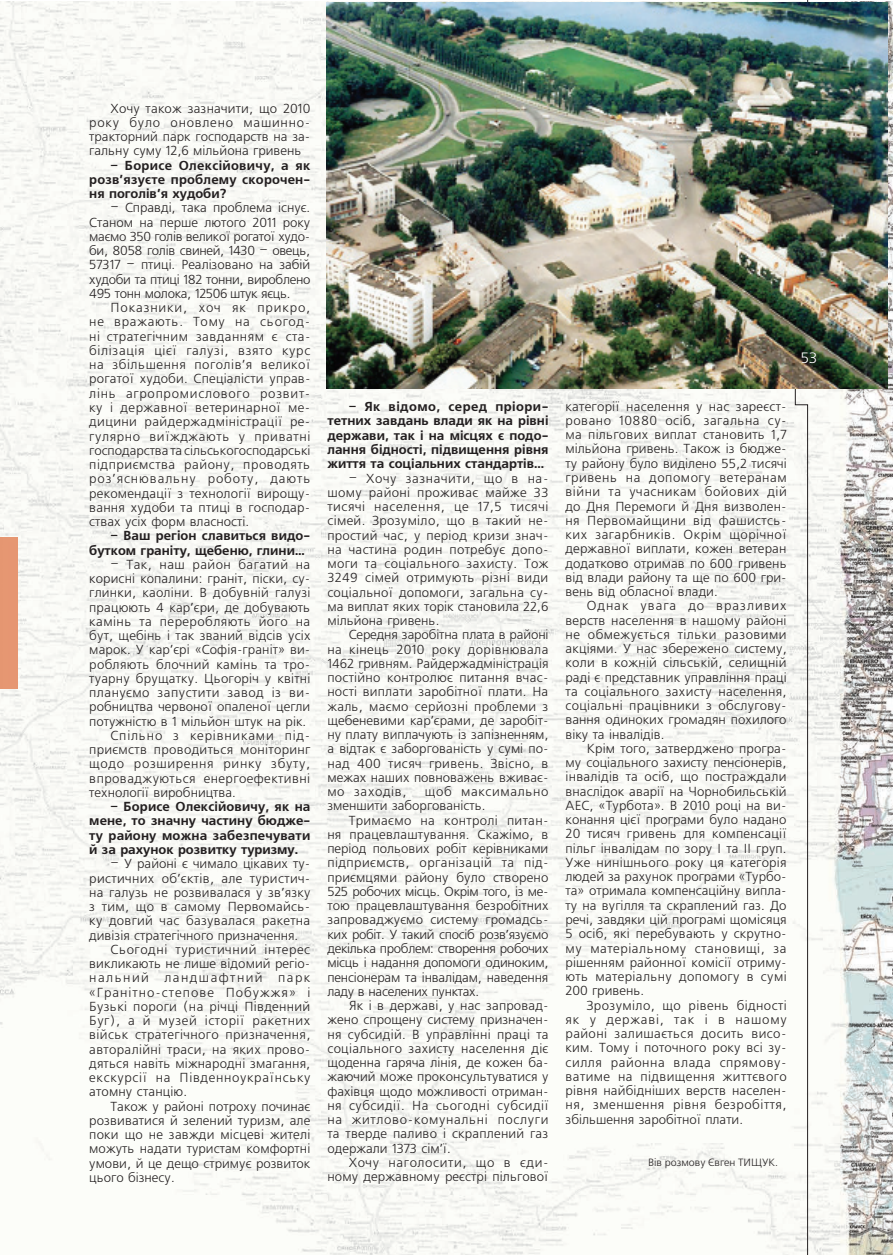
<style>
.page{position:relative;width:893px;height:1255px;background:#fff}
.page>*{position:absolute;margin:0;border:0;box-sizing:border-box;transform-origin:0 0}
.foto{font:15px "Free Set C";color:#fff}
.text_freeset{font:13.05px/14.2px "Free Set C";letter-spacing:.01em;color:#231f20;text-align:justify}
.text_freeset_Plotno{font:13.05px/14.2px "Free Set C";letter-spacing:.01em;color:#231f20;text-align:justify}
.text_freeset-2{font:13.05px/14.2px "Free Set C";letter-spacing:.035em;color:#231f20}
.text_freeset-3{font:700 13.05px/14.2px "Free Set C";color:#231f20;text-align:justify}
.foto-2{font:10.5px "Free Set C";color:#231f20}
</style>
<div class="page">
<img style="left:0;top:1px;width:893px;height:1253px">
<div style="left:0;top:537px;width:17px;height:151px;background:#e69672"></div>
<svg style="left:795px;top:0;width:13px;height:1254px"></svg>
<img style="left:327px;top:3px;width:561px;height:385px">
<p class="text_freeset" style="left:89px;top:102px;width:223px;text-indent:21px">Хочу також зазначити, що 2010 року було оновлено машинно&shy;тракторний парк господарств на за&shy;гальну суму 12,6 мільйона гривень</p>
<p class="text_freeset-3" style="left:89px;top:158px;width:223px;text-indent:21px">– Борисе Олексійовичу, а як розв’язуєте проблему скорочен&shy;ня поголів’я худоби?</p>
<p class="text_freeset" style="left:89px;top:201px;width:223px;text-indent:21px">– Справді, така проблема існує.<br>Станом на перше лютого 2011 року маємо 350 голів великої рогатої худо&shy;би, 8058 голів свиней, 1430 – овець, 57317 – птиці. Реалізовано на забій худоби та птиці 182 тонни, вироблено 495 тонн молока, 12506 штук яєць.</p>
<p class="text_freeset-2" style="left:89px;top:301px;width:223px;text-indent:21px">Показники, хоч як прикро, не вражають. Тому на сьогод&shy;ні стратегічним завданням є ста&shy;білізація цієї галузі, взято курс на збільшення поголів’я великої рогатої худоби. Спеціалісти управ&shy;лінь агропромислового розвит&shy;ку і державної ветеринарної ме&shy;дицини райдержадміністрації ре&shy;гулярно виїжджають у приватні господарства та сільськогосподарські підприємства району, проводять роз’яснювальну роботу, дають рекомендації з технології вирощу&shy;вання худоби та птиці в господар&shy;ствах усіх форм власності.</p>
<p class="text_freeset-3" style="left:89px;top:529px;width:223px;text-indent:21px">– Ваш регіон славиться видо&shy;бутком граніту, щебеню, глини…</p>
<p class="text_freeset" style="left:89px;top:558px;width:223px;text-indent:21px">– Так, наш район багатий на корисні копалини: граніт, піски, су&shy;глинки, каоліни. В добувній галузі працюють 4 кар’єри, де добувають камінь та переробляють його на бут, щебінь і так званий відсів усіх марок. У кар’єрі «Софія-граніт» ви&shy;робляють блочний камінь та тро&shy;туарну брущатку. Цьогоріч у квітні плануємо запустити завод із ви&shy;робництва червоної опаленої цегли потужністю в 1 мільйон штук на рік.</p>
<p class="text_freeset-2" style="left:89px;top:729px;width:222px;text-indent:21px">Спільно з керівниками під&shy;приємств проводиться моніторинг щодо розширення ринку збуту, впроваджуються енергоефективні технології виробництва.</p>
<p class="text_freeset-3" style="left:89px;top:800px;width:223px;text-indent:21px">– Борисе Олексійовичу, як на мене, то значну частину бюдже&shy;ту району можна забезпечувати й за рахунок розвитку туризму.</p>
<p class="text_freeset" style="left:89px;top:857px;width:223px;text-indent:21px">– У районі є чимало цікавих ту&shy;ристичних об’єктів, але туристич&shy;на галузь не розвивалася у зв’язку з тим, що в самому Первомайсь&shy;ку довгий час базувалася ракетна дивізія стратегічного призначення.</p>
<p class="text_freeset_Plotno" style="left:89px;top:942px;width:223px;text-indent:21px">Сьогодні туристичний інтерес викликають не лише відомий регіо&shy;нальний ландшафтний парк «Гранітно-степове Побужжя» і Бузькі пороги (на річці Південний Буг), а й музей історії ракетних військ стратегічного призначення, авторалійні траси, на яких прово&shy;дяться навіть міжнародні змагання, екскурсії на Південноукраїнську атомну станцію.</p>
<p class="text_freeset" style="left:89px;top:1099px;width:223px;text-indent:21px">Також у районі потроху починає розвиватися й зелений туризм, але поки що не завжди місцеві жителі можуть надати туристам комфортні умови, й це дещо стримує розвиток цього бізнесу.</p>
<p class="text_freeset-3" style="left:327px;top:400px;width:223px;text-indent:21px">– Як відомо, серед пріори&shy;тетних завдань влади як на рівні держави, так і на місцях є подо&shy;лання бідності, підвищення рівня життя та соціальних стандартів...</p>
<p class="text_freeset" style="left:327px;top:471px;width:223px;text-indent:21px">– Хочу зазначити, що в на&shy;шому районі проживає майже 33 тисячі населення, це 17,5 тисячі сімей. Зрозуміло, що в такий не&shy;простий час, у період кризи знач&shy;на частина родин потребує допо&shy;моги та соціального захисту. Тож 3249 сімей отримують різні види соціальної допомоги, загальна су&shy;ма виплат яких торік становила 22,6 мільйона гривень.</p>
<p class="text_freeset_Plotno" style="left:327px;top:628px;width:223px;text-indent:21px">Середня заробітна плата в районі на кінець 2010 року дорівнювала 1462 гривням. Райдержадміністрація постійно контролює питання вчас&shy;ності виплати заробітної плати. На жаль, маємо серйозні проблеми з щебеневими кар’єрами, де заробіт&shy;ну плату виплачують із запізненням, а відтак є заборгованість у сумі по&shy;над 400 тисяч гривень. Звісно, в межах наших повноважень вживає&shy;мо заходів,</p>
<p class="text_freeset_Plotno" style="left:327px;top:785px;width:223px;text-indent:97px">щоб максимально зменшити заборгованість.</p>
<p class="text_freeset" style="left:327px;top:813px;width:223px;text-align:left;text-indent:21px">Тримаємо на контролі питан&shy;ня працевлаштування. Скажімо, в період польових робіт керівниками підприємств, організацій та під&shy;приємцями району було створено 525 робочих місць. Окрім того, із ме&shy;тою працевлаштування безробітних запроваджуємо систему громадсь&shy;ких робіт. У такий спосіб розв’язуємо декілька проблем: створення робочих місць і надання допомоги одиноким, пенсіонерам та інвалідам, наведення ладу в населених пунктах.</p>
<p class="text_freeset" style="left:327px;top:999px;width:223px;text-indent:21px">Як і в державі, у нас запровад&shy;жено спрощену систему призначен&shy;ня субсидій. В управлінні праці та соціального захисту населення діє щоденна гаряча лінія, де кожен ба&shy;жаючий може проконсультуватися у фахівця щодо можливості отриман&shy;ня субсидії. На сьогодні субсидії на житлово-комунальні послуги та тверде паливо і скраплений газ одержали 1373 сім’ї.</p>
<p class="text_freeset" style="left:327px;top:1155px;width:223px;text-align:right">Хочу наголосити, що в єди&shy;ному державному реєстрі пільгової</p>
<p class="text_freeset" style="left:566px;top:399px;width:223px;text-align:left">категорії населення у нас зареєст&shy;ровано 10880 осіб, загальна су&shy;ма пільгових виплат становить 1,7 мільйона гривень. Також із бюдже&shy;ту району було виділено 55,2 тисячі гривень на допомогу ветеранам війни та учасникам бойових дій до Дня Перемоги й Дня визволен&shy;ня Первомайщини від фашистсь&shy;ких загарбників. Окрім щорічної державної виплати, кожен ветеран додатково отримав по 600 гривень від влади району та ще по 600 гри&shy;вень від обласної влади.</p>
<p class="text_freeset" style="left:566px;top:599px;width:223px;text-indent:21px">Однак увага до вразливих верств населення в нашому районі не обмежується тільки разовими акціями. У нас збережено систему, коли в кожній сільській, селищній раді є представник управління праці та соціального захисту населення, соціальні працівники з обслугову&shy;вання одиноких громадян похилого віку та інвалідів.</p>
<p class="text_freeset" style="left:566px;top:742px;width:223px;text-indent:21px">Крім того, затверджено програ&shy;му соціального захисту пенсіонерів, інвалідів та осіб, що постраждали внаслідок аварії на Чорнобильській АЕС, «Турбота». В 2010 році на ви&shy;конання цієї програми було надано 20 тисяч гривень для компенсації пільг інвалідам по зору І та II груп.<br>Уже нинішнього року ця категорія людей за рахунок програми «Турбо&shy;та» отримала компенсаційну випла&shy;ту на вугілля та скраплений газ. До речі, завдяки цій програмі щомісяця 5 осіб, які перебувають у скрутно&shy;му матеріальному становищі, за рішенням районної комісії отриму&shy;ють матеріальну допомогу в сумі 200 гривень.</p>
<p class="text_freeset" style="left:566px;top:998px;width:223px;text-indent:21px">Зрозуміло, що рівень бідності як у державі, так і в нашому районі залишається досить висо&shy;ким. Тому і поточного року всі зу&shy;силля районна влада спрямову&shy;ватиме на підвищення життєвого рівня найбідніших верств населен&shy;ня, зменшення рівня безробіття, збільшення заробітної плати.</p>
<p class="foto-2" style="left:648px;top:1157px;width:132px">Вів розмову Євген ТИЩУК.</p>
<p class="foto" style="left:801px;top:349px;width:18px">53</p>
</div>
